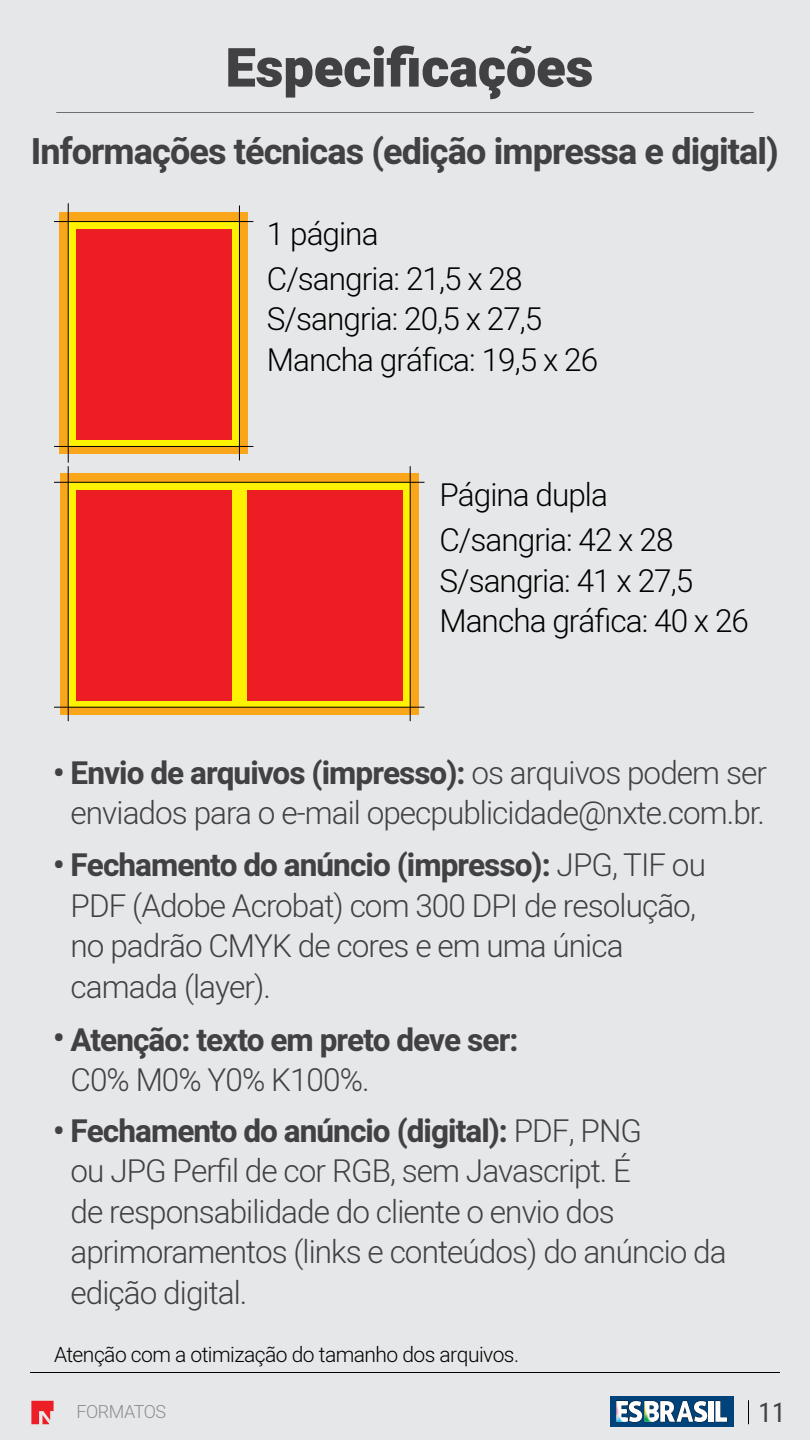
<style>
.page{position:relative;width:810px;height:1440px;background:#e6e7e8}
.page>*{position:absolute;margin:0;border:0;box-sizing:border-box;transform-origin:0 0}
.t1{font:900 54px "Heebo";color:#414042}
.t2{font:700 36px "Heebo";letter-spacing:-.025em;color:#414042}
.t3{font:300 31.5px/40.5px "Heebo";letter-spacing:-.03em;color:#414042}
.t4{font:300 31.5px/44.8px "Heebo";letter-spacing:-.03em;color:#000}
.t5{font:700 31.5px "Heebo";letter-spacing:-.03em;color:#414042}
.t6{font:27px "Roboto Condensed";color:#414042}
.t7{font:300 21px "Heebo";letter-spacing:-.025em;color:#000}
.t8{font:300 18px "Heebo";letter-spacing:-.025em;color:#8b8e90}
.s1{font-weight:700}
</style>
<div class="page">
<hr style="left:30px;top:1372px;width:750px;height:1px;background:#000">
<svg style="left:31px;top:1401px;width:23px;height:23px"></svg>
<div style="left:610px;top:1396px;width:123px;height:31px;background:#00427a"></div>
<svg style="left:616px;top:1401px;width:111px;height:22px"></svg>
<div style="left:60px;top:213px;width:188px;height:241px;background:#faa61a"></div>
<div style="left:68px;top:221px;width:171px;height:225px;background:#fff200"></div>
<div style="left:76px;top:229px;width:156px;height:211px;background:#ed1d24"></div>
<hr style="left:68px;top:203px;width:1px;height:260px;background:#000">
<hr style="left:239px;top:205px;width:1px;height:255px;background:#000">
<hr style="left:54px;top:221px;width:199px;height:1px;background:#000">
<hr style="left:54px;top:446px;width:199px;height:1px;background:#000">
<div style="left:60px;top:473px;width:359px;height:242px;background:#faa61a"></div>
<svg style="left:69px;top:483px;width:341px;height:224px;background:#f8e601"></svg>
<div style="left:76px;top:490px;width:156px;height:210px;background:#ed1d24"></div>
<div style="left:247px;top:490px;width:155px;height:210px;background:#ed1d24"></div>
<hr style="left:68px;top:466px;width:1px;height:255px;background:#000">
<hr style="left:410px;top:466px;width:1px;height:255px;background:#000">
<hr style="left:54px;top:482px;width:370px;height:1px;background:#000">
<hr style="left:54px;top:707px;width:370px;height:1px;background:#000">
<hr style="left:56px;top:112px;width:698px;height:1px;background:#6d6e71">
<svg style="left:748px;top:1400px;width:1px;height:24px"></svg>
<h1 class="t1" style="left:226px;top:30px;width:369px">Especificações</h1>
<p class="t2" style="left:31px;top:126px;width:750px">Informações técnicas (edição impressa e digital)</p>
<p class="t4" style="left:267px;top:211px;width:257px">1 página<br>C/sangria: 21,5 x 28</p>
<p class="t4" style="left:267px;top:298px;width:333px;line-height:40.5px">S/sangria: 20,5 x 27,5<br>Mancha gráfica: 19,5 x 26</p>
<p class="t4" style="left:439px;top:472px;width:236px">Página dupla<br>C/sangria: 42 x 28</p>
<p class="t4" style="left:439px;top:560px;width:311px;line-height:40.5px">S/sangria: 41 x 27,5<br>Mancha gráfica: 40 x 26</p>
<p class="t3" style="left:53px;top:752px;width:715px;text-align:center"><span class="s1">• Envio de arquivos (impresso):</span> os arquivos podem ser enviados para o e-mail opecpublicidade@nxte.com.br.</p>
<p class="t3" style="left:71px;top:844px;width:637px;text-indent:-17px"><span class="s1">• Fechamento do anúncio (impresso):</span> JPG, TIF ou PDF (Adobe Acrobat) com 300 DPI de resolução, no padrão CMYK de cores e em uma única camada (layer).</p>
<p class="t5" style="left:53px;top:1018px;width:467px">• Atenção: texto em preto deve ser:</p>
<p class="t3" style="left:71px;top:1059px;width:300px">C0% M0% Y0% K100%.</p>
<p class="t3" style="left:71px;top:1110px;width:658px;text-indent:-17px"><span class="s1">• Fechamento do anúncio (digital):</span> PDF, PNG<br>ou JPG Perfil de cor RGB, sem Javascript. É<br>de responsabilidade do cliente o envio dos aprimoramentos (links e conteúdos) do anúncio da edição digital.</p>
<p class="t7" style="left:54px;top:1340px;width:467px">Atenção com a otimização do tamanho dos arquivos.</p>
<p class="t8" style="left:76px;top:1399px;width:91px">FORMATOS</p>
<p class="t6" style="left:758px;top:1393px;width:29px">11</p>
</div>
